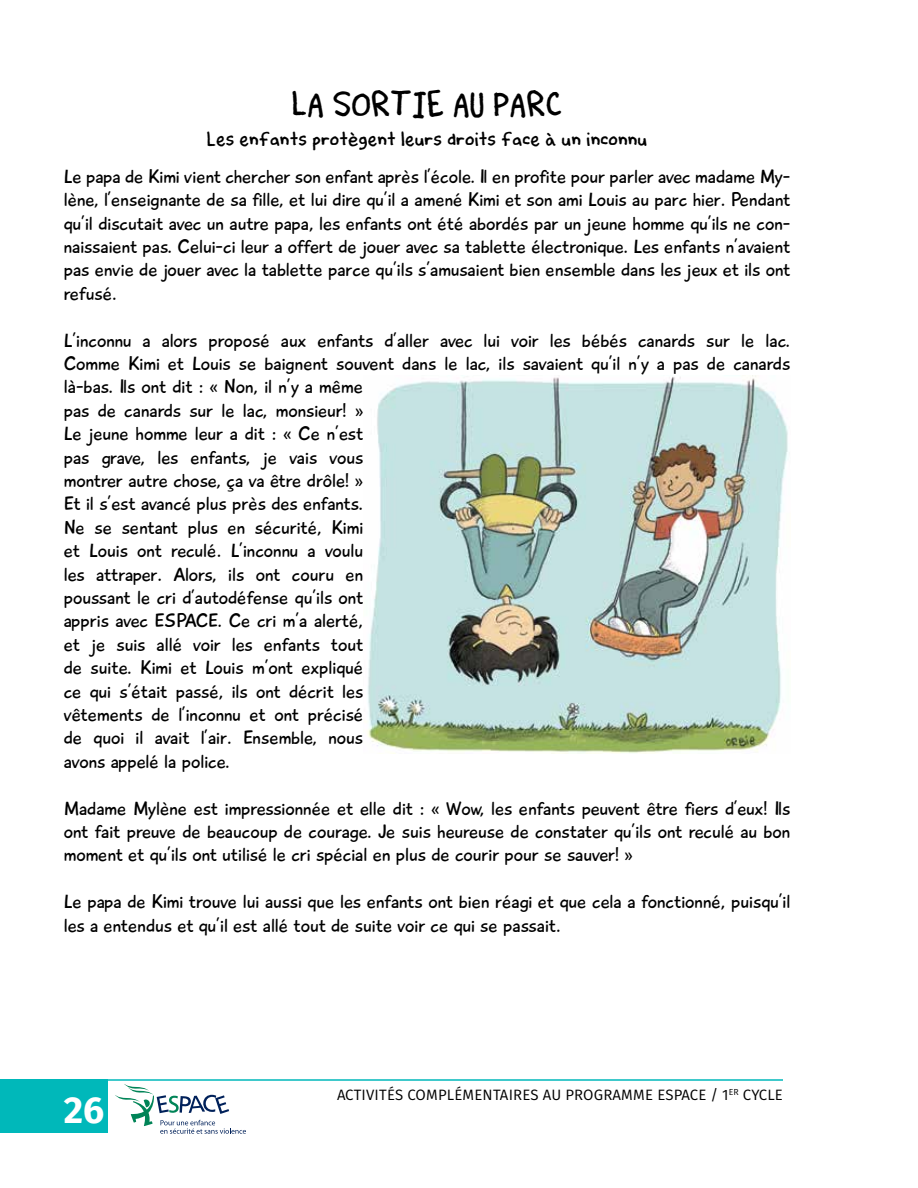
<style>
.page{position:relative;width:918px;height:1188px;background:#fff}
.page>*{position:absolute;margin:0;border:0;box-sizing:border-box;transform-origin:0 0}
.t1{font:700 37.5px "Fira Sans";color:#fff}
.t2{font:700 30px "Orbie";color:#000}
.t3{font:19.5px/23.4px "Playtime With Hot Toddies";color:#000;text-align:justify}
.t4{font:700 18px "Orbie";color:#000}
.t5{font:15px "Fira Sans";letter-spacing:.01em;color:#000}
</style>
<div class="page">
<img style="left:367px;top:376px;width:421px;height:378px">
<div style="left:0;top:1079px;width:108px;height:54px;background:#00b8ba"></div>
<svg style="left:115px;top:1084px;width:131px;height:50px"></svg>
<hr style="left:0;top:1079px;width:783px;height:2px;background:#00b8ba">
<h2 class="t2" style="left:292px;top:85px;width:272px">LA SORTIE AU PARC</h2>
<p class="t4" style="left:207px;top:128px;width:442px">Les enfants protègent leurs droits face à un inconnu</p>
<p class="t3" style="left:64px;top:165px;width:728px">Le papa de Kimi vient chercher son enfant après l’école. Il en profite pour parler avec madame My&shy;lène, l’enseignante de sa fille, et lui dire qu’il a amené Kimi et son ami Louis au parc hier. Pendant qu’il discutait avec un autre papa, les enfants ont été abordés par un jeune homme qu’ils ne con&shy;naissaient pas. Celui-ci leur a offert de jouer avec sa tablette électronique. Les enfants n’avaient pas envie de jouer avec la tablette parce qu’ils s’amusaient bien ensemble dans les jeux et ils ont refusé.</p>
<p class="t3" style="left:64px;top:329px;width:728px;text-align:left">L’inconnu a alors proposé aux enfants d’aller avec lui voir les bébés canards sur le lac.<br>Comme Kimi et Louis se baignent souvent dans le lac, ils savaient qu’il n’y a pas de canards là-bas. Ils ont dit : « Non, il n’y a même<br>pas de canards sur le lac, monsieur! »<br>Le jeune homme leur a dit : « Ce n’est<br>pas grave, les enfants, je vais vous<br>montrer autre chose, ça va être drôle! »<br>Et il s’est avancé plus près des enfants.<br>Ne se sentant plus en sécurité, Kimi<br>et Louis ont reculé. L’inconnu a voulu<br>les attraper. Alors, ils ont couru en<br>poussant le cri d’autodéfense qu’ils ont<br>appris avec ESPACE. Ce cri m’a alerté,<br>et je suis allé voir les enfants tout<br>de suite. Kimi et Louis m’ont expliqué<br>ce qui s’était passé, ils ont décrit les<br>vêtements de l’inconnu et ont précisé<br>de quoi il avait l’air. Ensemble, nous<br>avons appelé la police.</p>
<p class="t3" style="left:64px;top:797px;width:728px">Madame Mylène est impressionnée et elle dit : « Wow, les enfants peuvent être fiers d’eux! Ils ont fait preuve de beaucoup de courage. Je suis heureuse de constater qu’ils ont reculé au bon moment et qu’ils ont utilisé le cri spécial en plus de courir pour se sauver! »</p>
<p class="t3" style="left:64px;top:890px;width:728px">Le papa de Kimi trouve lui aussi que les enfants ont bien réagi et que cela a fonctionné, puisqu’il les a entendus et qu’il est allé tout de suite voir ce qui se passait.</p>
<h1 class="t1" style="left:64px;top:1079px;width:42px">26</h1>
<p class="t5" style="left:337px;top:1083px;width:447px">ACTIVITÉS COMPLÉMENTAIRES AU PROGRAMME ESPACE / 1<sup>ER</sup> CYCLE</p>
</div>
